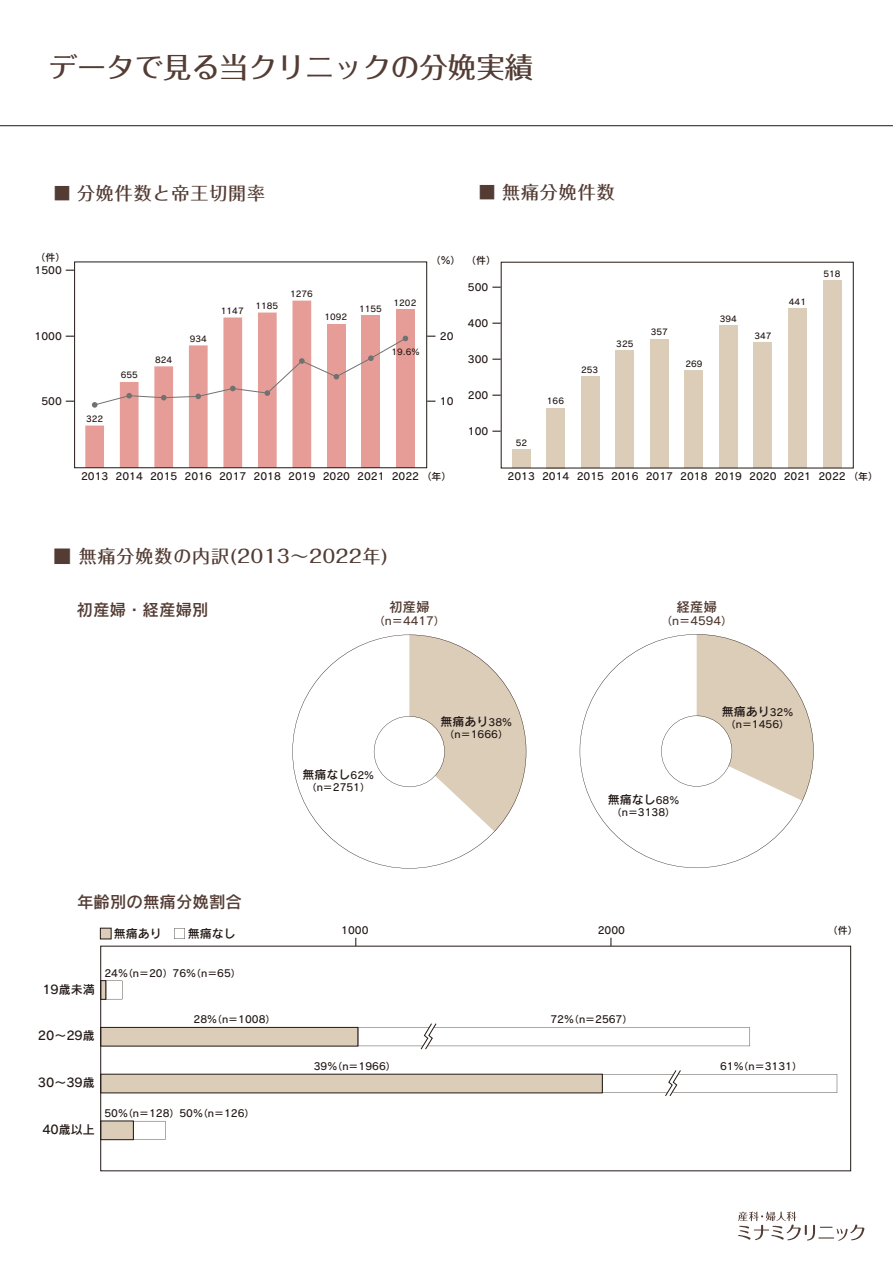
<style>
.page{position:relative;width:893px;height:1263px;background:#fff}
.page>*{position:absolute;margin:0;border:0;box-sizing:border-box;transform-origin:0 0}
.t1{font:500 28.5px "Folk";color:#533c34}
.t2{font:500 18px "Folk";letter-spacing:.05em;color:#533c34}
.t3{font:16.5px "Rodin CID DB";color:#533c34}
.t4{font:13.5px "Rodin CID DB";color:#533c34}
.t5{font:12px "Rodin CID DB";color:#221815}
.t6{font:11.1px "Rodin CID DB";color:#533c34}
.t7{font:9.9px "Rodin CID DB";color:#221815}
.t8{font:8.25px "Rodin CID DB";color:#221815}
.s1{font-family:"Koz Go Pr 6 N";font-weight:400}
.s2{font-size:9.9px}
</style>
<div class="page">
<div style="left:396px;top:309px;width:19px;height:159px;background:#e69d97"></div>
<div style="left:823px;top:281px;width:18px;height:187px;background:#dbcdb8"></div>
<div style="left:788px;top:309px;width:19px;height:159px;background:#dbcdb8"></div>
<div style="left:754px;top:343px;width:18px;height:125px;background:#dbcdb8"></div>
<div style="left:684px;top:371px;width:19px;height:97px;background:#dbcdb8"></div>
<div style="left:512px;top:449px;width:19px;height:19px;background:#dbcdb8"></div>
<div style="left:546px;top:408px;width:19px;height:60px;background:#dbcdb8"></div>
<div style="left:581px;top:377px;width:19px;height:91px;background:#dbcdb8"></div>
<div style="left:615px;top:351px;width:19px;height:117px;background:#dbcdb8"></div>
<div style="left:650px;top:339px;width:19px;height:129px;background:#dbcdb8"></div>
<div style="left:719px;top:326px;width:19px;height:142px;background:#dbcdb8"></div>
<svg style="left:738px;top:1211px;width:126px;height:30px"></svg>
<hr style="left:0;top:125px;width:893px;height:1px;background:#221815">
<div style="left:74px;top:262px;width:353px;height:206px;border:1px solid #221815"></div>
<svg style="left:292px;top:640px;width:202px;height:228px"></svg>
<svg style="left:374px;top:635px;width:152px;height:197px"></svg>
<svg style="left:580px;top:639px;width:223px;height:229px"></svg>
<svg style="left:661px;top:634px;width:153px;height:167px"></svg>
<svg style="left:85px;top:301px;width:323px;height:167px"></svg>
<div style="left:100px;top:928px;width:11px;height:11px;background:#dbcdb8;border:1px solid #221815"></div>
<svg style="left:174px;top:928px;width:11px;height:11px"></svg>
<svg style="left:103px;top:980px;width:3px;height:19px"></svg>
<svg style="left:106px;top:981px;width:1px;height:18px"></svg>
<div style="left:101px;top:1027px;width:257px;height:19px;background:#dbcdb8;border:1px solid #221815"></div>
<div style="left:101px;top:1074px;width:501px;height:19px;background:#dbcdb8;border:1px solid #221815"></div>
<svg style="left:358px;top:1023px;width:392px;height:26px"></svg>
<div style="left:101px;top:1121px;width:33px;height:19px;background:#dbcdb8;border:1px solid #221815"></div>
<svg style="left:133px;top:1121px;width:33px;height:19px"></svg>
<svg style="left:602px;top:1070px;width:235px;height:26px"></svg>
<h1 class="t1" style="left:49px;top:48px;width:486px">データで見る当クリニックの分娩実績</h1>
<h2 class="t2" style="left:53px;top:181px;width:214px"><span class="s1">■</span> 分娩件数と帝王切開率</h2>
<h2 class="t2" style="left:478px;top:180px;width:138px"><span class="s1">■</span> 無痛分娩件数</h2>
<p class="t7" style="left:36px;top:251px;width:41px">（件）　</p>
<p class="t7" style="left:35px;top:264px;width:42px">1500 ー</p>
<p class="t7" style="left:466px;top:254px;width:41px">（件）　</p>
<p class="t7" style="left:431px;top:254px;width:41px">（％）　</p>
<p class="t8" style="left:823px;top:269px;width:19px">518</p>
<p class="t7" style="left:35px;top:330px;width:42px">1000 ー</p>
<p class="t8" style="left:121px;top:370px;width:19px">655</p>
<p class="t8" style="left:155px;top:354px;width:19px">824</p>
<p class="t8" style="left:190px;top:333px;width:19px">934</p>
<p class="t8" style="left:221px;top:305px;width:24px">1147</p>
<p class="t8" style="left:255px;top:300px;width:24px">1185</p>
<p class="t8" style="left:290px;top:288px;width:24px">1276</p>
<p class="t8" style="left:325px;top:312px;width:24px">1092</p>
<p class="t8" style="left:359px;top:303px;width:24px">1155</p>
<p class="t8" style="left:394px;top:297px;width:24px">1202</p>
<p class="t8" style="left:391px;top:346px;width:30px">19.6％</p>
<p class="t7" style="left:427px;top:330px;width:28px">ー 20</p>
<p class="t7" style="left:468px;top:281px;width:35px">500 ー</p>
<p class="t7" style="left:468px;top:317px;width:35px">400 ー</p>
<p class="t7" style="left:468px;top:353px;width:35px">300 ー</p>
<p class="t8" style="left:581px;top:364px;width:19px">253</p>
<p class="t8" style="left:616px;top:338px;width:19px">325</p>
<p class="t8" style="left:651px;top:327px;width:19px">357</p>
<p class="t8" style="left:685px;top:359px;width:19px">269</p>
<p class="t8" style="left:720px;top:314px;width:19px">394</p>
<p class="t8" style="left:754px;top:331px;width:19px">347</p>
<p class="t8" style="left:789px;top:296px;width:19px">441</p>
<p class="t7" style="left:41px;top:395px;width:35px">500 ー</p>
<p class="t7" style="left:427px;top:395px;width:28px">ー 10</p>
<p class="t7" style="left:468px;top:389px;width:35px">200 ー</p>
<p class="t8" style="left:547px;top:396px;width:19px">166</p>
<p class="t8" style="left:86px;top:413px;width:19px">322</p>
<p class="t7" style="left:468px;top:425px;width:35px">100 ー</p>
<p class="t8" style="left:516px;top:437px;width:13px">52</p>
<p class="t7" style="left:81px;top:470px;width:29px">2013</p>
<p class="t7" style="left:116px;top:470px;width:29px">2014</p>
<p class="t7" style="left:150px;top:470px;width:29px">2015</p>
<p class="t7" style="left:185px;top:470px;width:29px">2016</p>
<p class="t7" style="left:219px;top:470px;width:29px">2017</p>
<p class="t7" style="left:392px;top:470px;width:61px">　　　（年）</p>
<p class="t7" style="left:254px;top:470px;width:29px">2018</p>
<p class="t7" style="left:323px;top:470px;width:98px">2020 2021 2022</p>
<p class="t7" style="left:288px;top:470px;width:29px">2019</p>
<p class="t7" style="left:508px;top:470px;width:236px">2013 2014 2015 2016 2017 2018 2019</p>
<p class="t7" style="left:819px;top:470px;width:61px">　　　（年）</p>
<p class="t7" style="left:749px;top:470px;width:98px">2020 2021 2022</p>
<h2 class="t2" style="left:53px;top:544px;width:336px">■ 無痛分娩数の内訳(2013～2022年)</h2>
<h3 class="t3" style="left:77px;top:599px;width:134px">初産婦・経産婦別</h3>
<h3 class="t4" style="left:389px;top:598px;width:42px">初産婦</h3>
<p class="t6" style="left:374px;top:614px;width:73px">（n＝4417）</p>
<h3 class="t4" style="left:676px;top:598px;width:42px">経産婦</h3>
<p class="t6" style="left:661px;top:613px;width:73px">（n＝4594）</p>
<h3 class="t3" style="left:77px;top:891px;width:167px">年齢別の無痛分娩割合</h3>
<p class="t5" style="left:114px;top:925px;width:49px">無痛あり</p>
<p class="t5" style="left:188px;top:925px;width:49px">無痛なし</p>
<p class="t5" style="left:42px;top:981px;width:54px">19歳未満</p>
<p class="t7" style="left:104px;top:966px;width:138px">24％（n＝20）76％（n＝65）</p>
<p class="t5" style="left:303px;top:766px;width:73px">無痛なし<span class="s2">62％</span></p>
<p class="t7" style="left:307px;top:780px;width:65px">（n＝2751）</p>
<p class="t5" style="left:440px;top:714px;width:73px">無痛あり<span class="s2">38％</span></p>
<p class="t7" style="left:445px;top:728px;width:65px">（n＝1666）</p>
<p class="t5" style="left:608px;top:792px;width:73px">無痛なし<span class="s2">68％</span></p>
<p class="t7" style="left:612px;top:806px;width:65px">（n＝3138）</p>
<p class="t5" style="left:722px;top:704px;width:73px">無痛あり<span class="s2">32％</span></p>
<p class="t7" style="left:726px;top:718px;width:65px">（n＝1456）</p>
<p class="t7" style="left:341px;top:923px;width:29px">1000</p>
<p class="t7" style="left:598px;top:923px;width:29px">2000</p>
<p class="t7" style="left:828px;top:923px;width:31px">（件）</p>
<p class="t5" style="left:38px;top:1028px;width:59px">20～29歳</p>
<p class="t5" style="left:38px;top:1075px;width:59px">30～39歳</p>
<p class="t5" style="left:42px;top:1121px;width:54px">40歳以上</p>
<p class="t7" style="left:194px;top:1013px;width:83px">28％（n＝1008）</p>
<p class="t7" style="left:550px;top:1013px;width:83px">72％（n＝2567）</p>
<p class="t7" style="left:104px;top:1107px;width:152px">50％（n＝128）50％（n＝126）</p>
<p class="t7" style="left:314px;top:1060px;width:83px">39％（n＝1966）</p>
<p class="t7" style="left:720px;top:1060px;width:83px">61％（n＝3131）</p>
</div>
